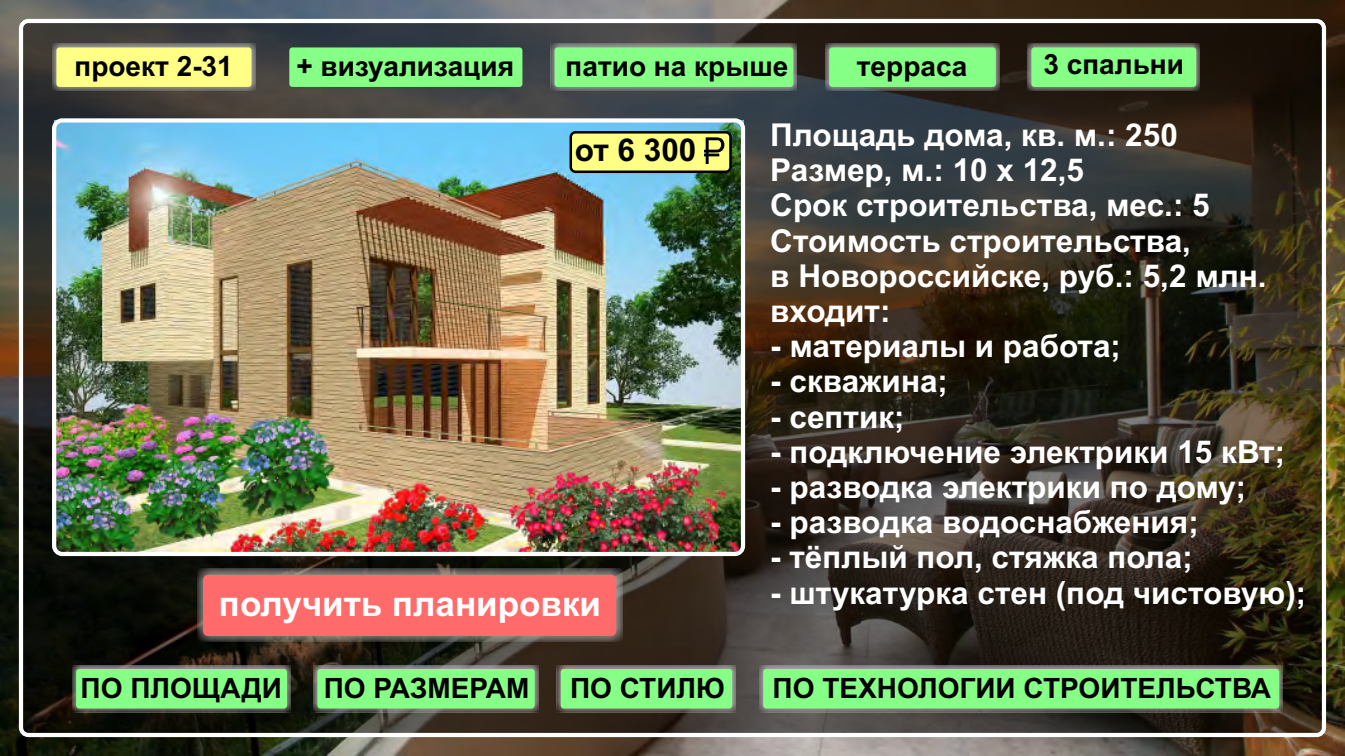
<style>
.page{position:relative;width:1345px;height:756px;background:#fff}
.page>*{position:absolute;margin:0;border:0;box-sizing:border-box;transform-origin:0 0}
.t1{font:700 35px "Arial";color:#fff}
.t2{font:700 31.5px/35.4px "Arial";color:#fff}
.t3{font:700 31.5px "Arial";color:#000}
.t4{font:700 28px "Arial";color:#000}
</style>
<div class="page">
<img style="left:0;top:0;width:1344px;height:756px">
<div style="left:21px;top:21px;width:1302px;height:714px;background:#000;opacity:.5"></div>
<div style="left:19px;top:19px;width:1306px;height:718px;border:4px solid #fff;border-radius:7px"></div>
<div style="left:72px;top:665px;width:219px;height:47px;background:#afb0b0;opacity:.98"></div>
<div style="left:76px;top:669px;width:211px;height:39px;background:#86ff86;border-radius:3px"></div>
<div style="left:313px;top:665px;width:225px;height:47px;background:#afb0b0;opacity:.98"></div>
<div style="left:317px;top:669px;width:217px;height:39px;background:#86ff86;border-radius:3px"></div>
<div style="left:759px;top:665px;width:523px;height:47px;background:#afb0b0;opacity:.98"></div>
<div style="left:763px;top:669px;width:515px;height:39px;background:#86ff86;border-radius:3px"></div>
<div style="left:556px;top:665px;width:180px;height:47px;background:#afb0b0;opacity:.98"></div>
<div style="left:560px;top:669px;width:172px;height:39px;background:#86ff86;border-radius:3px"></div>
<img style="left:57px;top:123px;width:683px;height:428px">
<div style="left:52px;top:118px;width:693px;height:438px;border:4px solid #fff;border-radius:8px"></div>
<div style="left:52px;top:44px;width:203px;height:47px;background:#afb0b0;opacity:.98"></div>
<div style="left:56px;top:47px;width:195px;height:40px;background:#ffff86;border-radius:3px"></div>
<div style="left:197px;top:569px;width:425px;height:73px;background:#afb0b0;opacity:.98"></div>
<div style="left:203px;top:575px;width:413px;height:61px;background:#ff6a6a;border-radius:5px"></div>
<div style="left:1027px;top:44px;width:172px;height:47px;background:#afb0b0;opacity:.98"></div>
<div style="left:1031px;top:47px;width:164px;height:40px;background:#86ff86;border-radius:3px"></div>
<div style="left:569px;top:131px;width:162px;height:42px;background:#ffff86;border:3px solid #000;border-radius:5px"></div>
<svg style="left:704px;top:137px;width:20px;height:27px"></svg>
<div style="left:825px;top:44px;width:174px;height:47px;background:#afb0b0;opacity:.98"></div>
<div style="left:829px;top:47px;width:166px;height:40px;background:#86ff86;border-radius:3px"></div>
<div style="left:550px;top:44px;width:247px;height:47px;background:#afb0b0;opacity:.98"></div>
<div style="left:554px;top:47px;width:239px;height:40px;background:#86ff86;border-radius:3px"></div>
<div style="left:289px;top:47px;width:233px;height:40px;background:#86ff86;border-radius:3px"></div>
<p class="t4" style="left:74px;top:56px;width:160px">проект 2-31</p>
<p class="t4" style="left:296px;top:56px;width:219px">+ визуализация</p>
<p class="t4" style="left:565px;top:56px;width:224px">патио на крыше</p>
<p class="t4" style="left:856px;top:56px;width:112px">терраса</p>
<p class="t4" style="left:1043px;top:54px;width:142px">3 спальни</p>
<p class="t3" style="left:574px;top:138px;width:123px">от 6 300</p>
<p class="t1" style="left:219px;top:591px;width:383px">получить планировки</p>
<p class="t2" style="left:770px;top:120px;width:497px">Площадь дома, кв. м.: 250<br>Размер, м.: 10 х 12,5<br>Срок строительства, мес.: 5<br>Стоимость строительства,<br>в Новороссийске, руб.: 5,2 млн. входит:</p>
<p class="t2" style="left:770px;top:331px;width:352px">- материалы и работа;</p>
<p class="t2" style="left:770px;top:367px;width:179px">- скважина;</p>
<p class="t2" style="left:770px;top:402px;width:136px">- септик;</p>
<p class="t2" style="left:770px;top:437px;width:516px">- подключение электрики 15 кВт;</p>
<p class="t2" style="left:770px;top:472px;width:477px">- разводка электрики по дому;</p>
<p class="t2" style="left:770px;top:507px;width:430px">- разводка водоснабжения;</p>
<p class="t2" style="left:770px;top:543px;width:424px">- тёплый пол, стяжка пола;</p>
<p class="t2" style="left:770px;top:578px;width:537px">- штукатурка стен (под чистовую);</p>
<p class="t4" style="left:81px;top:678px;width:203px">ПО ПЛОЩАДИ</p>
<p class="t4" style="left:324px;top:678px;width:207px">ПО РАЗМЕРАМ</p>
<p class="t4" style="left:570px;top:678px;width:156px">ПО СТИЛЮ</p>
<p class="t4" style="left:772px;top:678px;width:500px">ПО ТЕХНОЛОГИИ СТРОИТЕЛЬСТВА</p>
</div>
